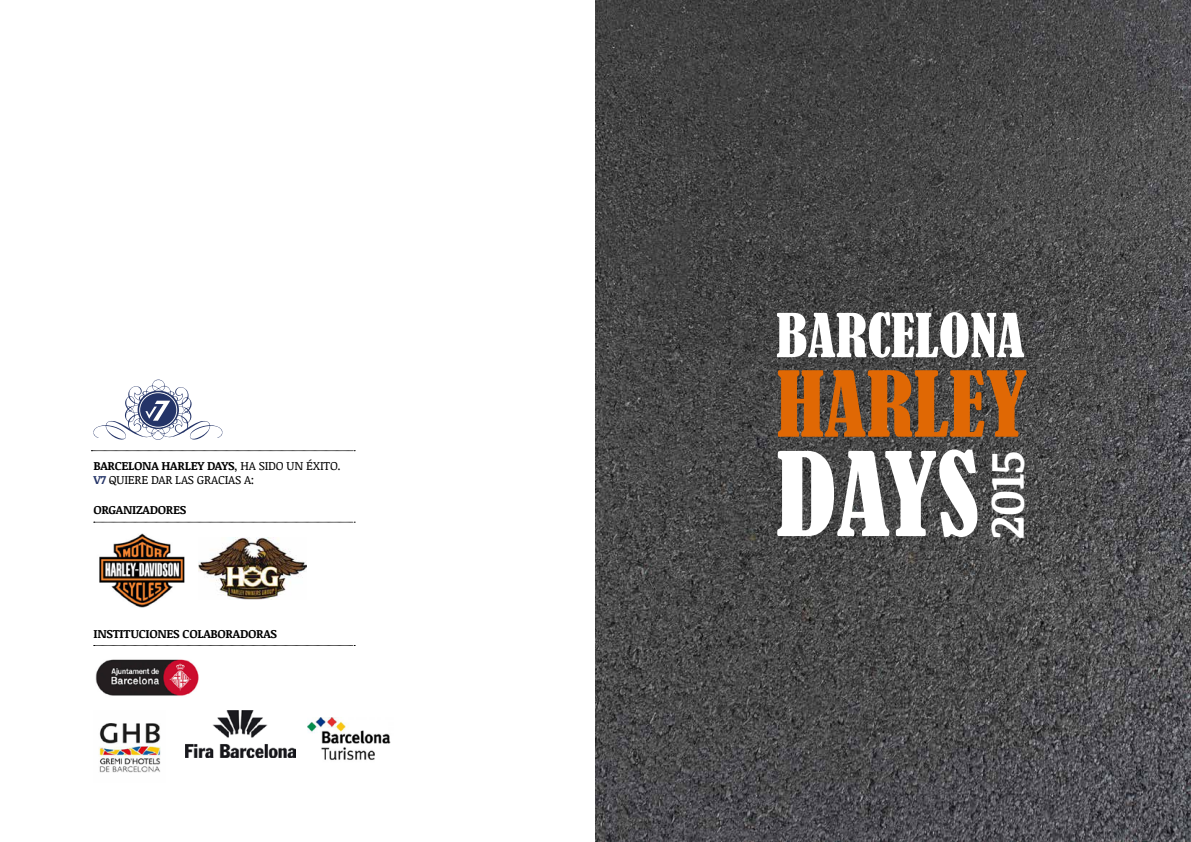
<style>
.page{position:relative;width:1191px;height:842px;background:#fff}
.page>*{position:absolute;margin:0;border:0;box-sizing:border-box;transform-origin:0 0}
.t1{font:condensed 108px "Bernard";color:#fff}
.t2{font:condensed 84.4px "Bernard";color:#e06804}
.t3{font:condensed 56.3px "Bernard";color:#fff}
.t4{font:700 48px "Noticia Text";color:#fff;scale:.9 1}
.t5{font:12px/14.4px "Noticia Text";letter-spacing:-.02em;color:#000}
.t6{font:700 12px "Noticia Text";letter-spacing:-.02em;color:#000}
.s1{font-weight:700}
.s2{font-weight:700;color:#243468}
</style>
<div class="page">
<img style="left:595px;top:0;width:596px;height:842px">
<svg style="left:93px;top:379px;width:130px;height:61px"></svg>
<svg style="left:91px;top:450px;width:264px;height:1px"></svg>
<svg style="left:94px;top:522px;width:261px;height:1px"></svg>
<svg style="left:94px;top:645px;width:261px;height:1px"></svg>
<img style="left:99px;top:723px;width:62px;height:50px">
<img style="left:185px;top:710px;width:110px;height:47px">
<img style="left:308px;top:718px;width:83px;height:42px">
<img style="left:95px;top:659px;width:104px;height:37px">
<img style="left:99px;top:533px;width:86px;height:75px">
<img style="left:198px;top:538px;width:108px;height:61px">
<p class="t5" style="left:93px;top:458px;width:249px"><span class="s1">BARCELONA HARLEY DAYS</span>, HA SIDO UN ÉXITO.<br><span class="s2">V7</span> QUIERE DAR LAS GRACIAS A:</p>
<p class="t6" style="left:93px;top:501px;width:95px">ORGANIZADORES</p>
<p class="t6" style="left:93px;top:625px;width:185px">INSTITUCIONES COLABORADORAS</p>
<h3 class="t3" style="left:776px;top:303px;width:250px">BARCELONA</h3>
<h2 class="t2" style="left:776px;top:355px;width:252px">HARLEY</h2>
<h1 class="t1" style="left:776px;top:432px;width:204px">DAYS</h1>
<h3 class="t4" style="left:972px;top:539px;width:99px;rotate:-90deg">2015</h3>
</div>
